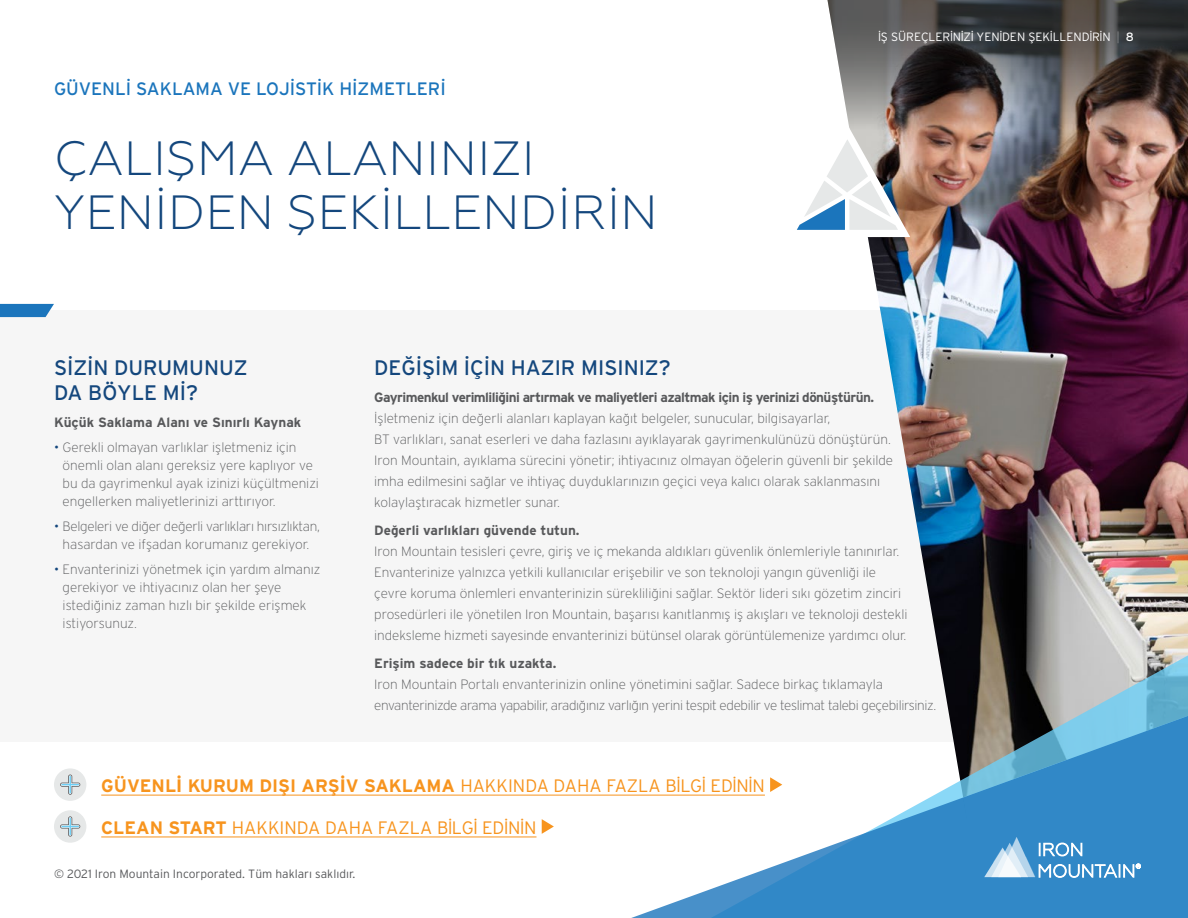
<style>
.page{position:relative;width:1188px;height:918px;background:#fff}
.page>*{position:absolute;margin:0;border:0;box-sizing:border-box;transform-origin:0 0}
.t1{font:300 48px/54px "Geometria";letter-spacing:.01em;color:#14477d}
.t2{font:21px/25.2px "Interstate";color:#14477d}
.t3{font:700 18px "Interstate";color:#f7941e}
.t4{font:300 18px "Interstate";color:#f7941e}
.t5{font:18px "Interstate";color:#1b75bc}
.t6{font:200 13.5px/21px "Interstate";color:#58595b}
.t7{font:200 13.5px/21px "Interstate";letter-spacing:-.025em;color:#58595b}
.t8{font:700 13.5px "Interstate";color:#58595b}
.t9{font:200 13.5px/18px "Interstate";letter-spacing:-.02em;color:#58595b;text-align:center}
.t10{font:700 13.5px "Interstate";letter-spacing:-.04em;color:#58595b}
.t11{font:300 12px "Interstate";color:#58595b}
.t12{font:300 12px "Interstate";color:#fff}
.s1{font-weight:100}
.s2{font-weight:400}
.s3{font-weight:300;color:#14477d}
.s4{font-weight:300}
.s5{font-weight:700}
</style>
<div class="page">
<div style="left:0;top:310px;width:1188px;height:432px;background:#f6f6f6"></div>
<img style="left:870px;top:207px;width:318px;height:441px">
<svg style="left:937px;top:648px;width:251px;height:63px;background:#7e8a8c"></svg>
<svg style="left:594px;top:711px;width:594px;height:207px"></svg>
<img style="left:827px;top:0;width:361px;height:207px">
<svg style="left:984px;top:837px;width:157px;height:41px;background:#65a6d5"></svg>
<svg style="left:0;top:304px;width:54px;height:13px"></svg>
<svg style="left:797px;top:106px;width:122px;height:147px"></svg>
<hr style="left:101px;top:795px;width:664px;height:1px;background:#f7941e">
<svg style="left:770px;top:777px;width:12px;height:15px"></svg>
<hr style="left:101px;top:837px;width:436px;height:1px;background:#f7941e">
<svg style="left:542px;top:819px;width:12px;height:15px"></svg>
<div style="left:54px;top:768px;width:32px;height:33px;background:#e6e8e8;border-radius:50%"></div>
<svg style="left:60px;top:775px;width:20px;height:20px"></svg>
<div style="left:54px;top:810px;width:32px;height:33px;background:#e6e8e8;border-radius:50%"></div>
<svg style="left:60px;top:816px;width:20px;height:21px"></svg>
<h3 class="t5" style="left:54px;top:79px;width:393px">GÜVENLİ SAKLAMA VE LOJİSTİK HİZMETLERİ</h3>
<h1 class="t1" style="left:54px;top:132px;width:605px">ÇALIŞMA ALANINIZI<br>YENİDEN ŞEKİLLENDİRİN</h1>
<p class="t12" style="left:878px;top:30px;width:257px">İŞ SÜREÇLERİNİZİ YENİDEN ŞEKİLLENDİRİN <span class="s1">|</span> <span class="s2">8</span></p>
<h2 class="t2" style="left:54px;top:354px;width:195px">SİZİN DURUMUNUZ<br>DA BÖYLE Mİ?</h2>
<p class="t8" style="left:54px;top:415px;width:249px">Küçük Saklama Alanı ve Sınırlı Kaynak</p>
<p class="t6" style="left:63px;top:439px;width:258px;line-height:18px;text-indent:-9px"><span class="s3">•</span> Gerekli olmayan varlıklar işletmeniz için önemli olan alanı gereksiz yere kaplıyor ve bu da gayrimenkul ayak izinizi küçültmenizi engellerken maliyetlerinizi arttırıyor.</p>
<p class="t9" style="left:54px;top:517px;width:267px"><span class="s3">•</span> Belgeleri ve diğer değerli varlıkları hırsızlıktan, hasardan ve ifşadan korumanız gerekiyor.</p>
<p class="t6" style="left:63px;top:560px;width:259px;line-height:18px;text-indent:-9px"><span class="s3">•</span> Envanterinizi yönetmek için yardım almanız gerekiyor ve ihtiyacınız olan her şeye istediğiniz zaman hızlı bir şekilde erişmek istiyorsunuz.</p>
<h2 class="t2" style="left:374px;top:354px;width:298px">DEĞİŞİM İÇİN HAZIR MISINIZ?</h2>
<p class="t10" style="left:374px;top:390px;width:501px">Gayrimenkul verimliliğini artırmak ve maliyetleri azaltmak için iş yerinizi dönüştürün.</p>
<p class="t6" style="left:374px;top:408px;width:520px">İşletmeniz için değerli alanları kaplayan kağıt belgeler, sunucular, bilgisayarlar,<br>BT varlıkları, sanat eserleri ve daha fazlasını ayıklayarak gayrimenkulünüzü dönüştürün.<br>Iron Mountain, ayıklama sürecini yönetir; ihtiyacınız olmayan öğelerin güvenli bir şekilde imha edilmesini sağlar ve ihtiyaç duyduklarınızın geçici veya kalıcı olarak saklanmasını kolaylaştıracak hizmetler sunar.</p>
<p class="t8" style="left:374px;top:523px;width:207px">Değerli varlıkları güvende tutun.</p>
<p class="t6" style="left:374px;top:541px;width:535px">Iron Mountain tesisleri çevre, giriş ve iç mekanda aldıkları güvenlik önlemleriyle tanınırlar.<br>Envanterinize yalnızca yetkili kullanıcılar erişebilir ve son teknoloji yangın güvenliği ile çevre koruma önlemleri envanterinizin sürekliliğini sağlar. Sektör lideri sıkı gözetim zinciri prosedürleri ile yönetilen Iron Mountain, başarısı kanıtlanmış iş akışları ve teknoloji destekli indeksleme hizmeti sayesinde envanterinizi bütünsel olarak görüntülemenize yardımcı olur.</p>
<p class="t8" style="left:374px;top:655px;width:184px">Erişim sadece bir tık uzakta.</p>
<p class="t7" style="left:374px;top:674px;width:564px">Iron Mountain Portalı envanterinizin online yönetimini sağlar. Sadece birkaç tıklamayla envanterinizde arama yapabilir, aradığınız varlığın yerini tespit edebilir ve teslimat talebi geçebilirsiniz.</p>
<h3 class="t3" style="left:101px;top:775px;width:665px">GÜVENLİ KURUM DIŞI ARŞİV SAKLAMA <span class="s4">HAKKINDA DAHA FAZLA BİLGİ EDİNİN</span></h3>
<h3 class="t4" style="left:101px;top:817px;width:437px"><span class="s5">CLEAN START</span> HAKKINDA DAHA FAZLA BİLGİ EDİNİN</h3>
<p class="t11" style="left:54px;top:867px;width:303px">© 2021 Iron Mountain Incorporated. Tüm hakları saklıdır.</p>
</div>
